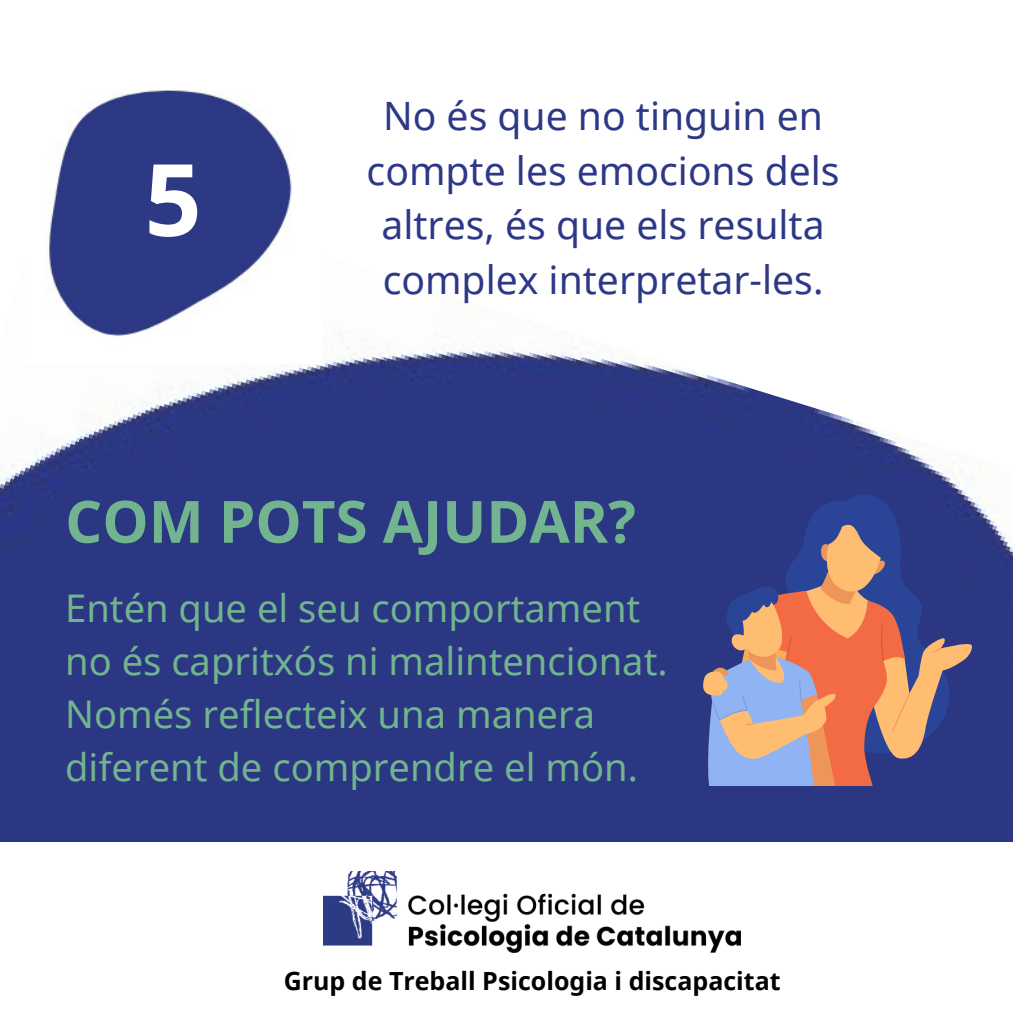
<style>
.page{position:relative;width:1013px;height:1013px;background:#fff}
.page>*{position:absolute;margin:0;border:0;box-sizing:border-box;transform-origin:0 0}
.t1{font:700 100px "Noto Sans";color:#fff}
.t2{font:700 58.38px "Open Sans";color:#71b48f}
.t3{font:39.12px/54.4px "Noto Sans";color:#2d3886;text-align:center}
.t4{font:38.12px/53px "Noto Sans";color:#71b48f}
.t5{font:700 25px "Noto Sans";color:#000}
</style>
<div class="page">
<img style="left:0;top:335px;width:1012px;height:507px">
<img style="left:25px;top:90px;width:296px;height:273px">
<img style="left:324px;top:872px;width:416px;height:80px">
<svg style="left:782px;top:486px;width:177px;height:33px;background:#2b3a88"></svg>
<svg style="left:699px;top:519px;width:274px;height:266px;background:#896e83"></svg>
<p class="t1" style="left:145px;top:129px;width:59px">5</p>
<p class="t3" style="left:366px;top:88px;width:474px">No és que no tinguin en compte les emocions dels altres, és que els resulta complex interpretar-les.</p>
<p class="t2" style="left:65px;top:480px;width:572px">COM POTS AJUDAR?</p>
<p class="t4" style="left:65px;top:580px;width:604px">Entén que el seu comportament no és capritxós ni malintencionat.<br>Només reflecteix una manera diferent de comprendre el món.</p>
<p class="t5" style="left:284px;top:963px;width:498px">Grup de Treball Psicologia i discapacitat</p>
</div>
